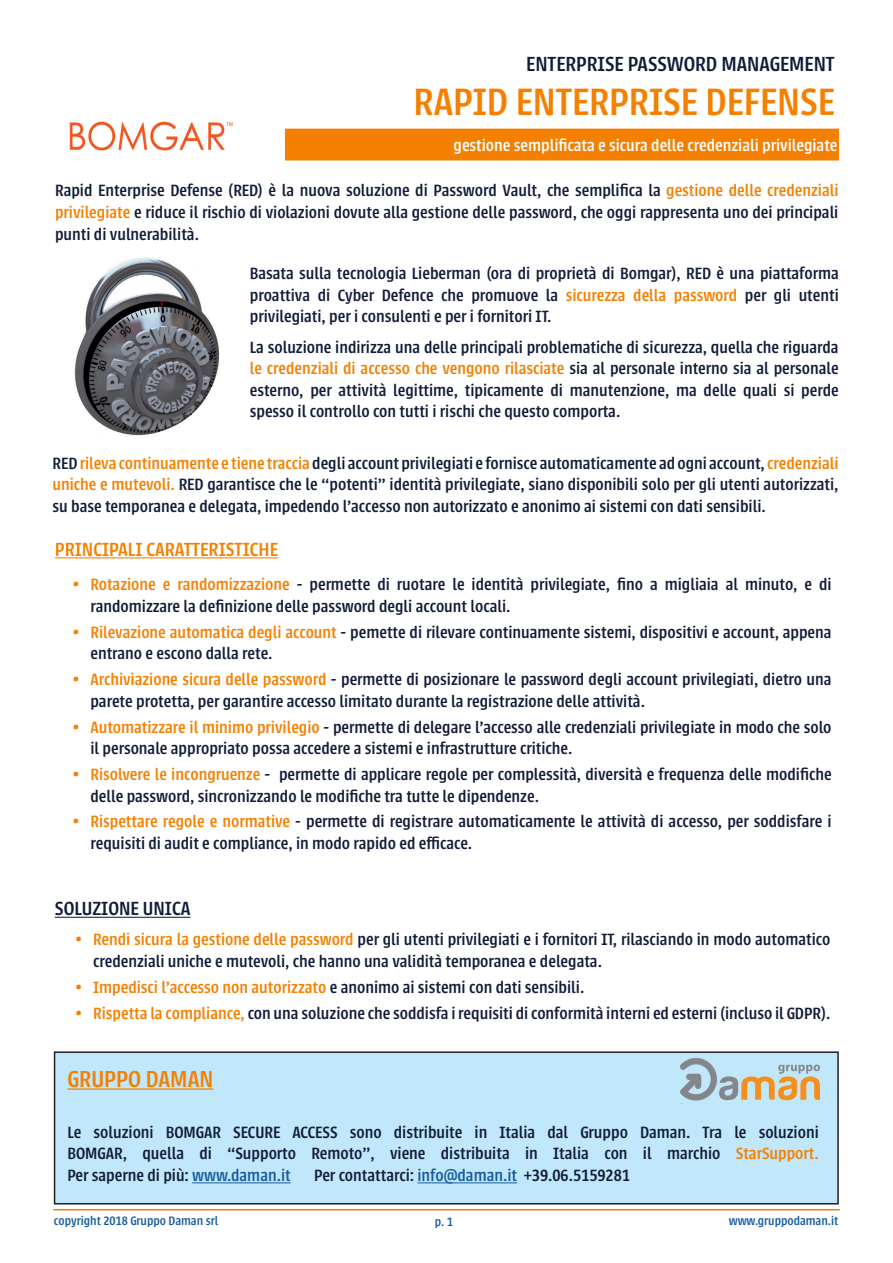
<style>
.page{position:relative;width:893px;height:1263px;background:#fff}
.page>*{position:absolute;margin:0;border:0;box-sizing:border-box;transform-origin:0 0}
.t1{font:500 42px "Urbana";color:#f58000}
.t2{font:500 25.5px "Urbana";color:#f58000}
.t3{font:500 22.5px "Urbana";color:#121c38}
.t4{font:500 21px "Urbana";color:#f58000}
.t5{font:500 21px "Urbana";color:#121c38}
.t6{font:500 18px/21.6px "Urbana";color:#121c38}
.t7{font:500 18px "Urbana";color:#fff}
.t8{font:500 13.5px "Urbana";color:#175d9e}
.s1{color:#f58000}
.s2{color:#175d9e}
</style>
<div class="page">
<div style="left:286px;top:129px;width:552px;height:31px;background:#f58000"></div>
<div style="left:285px;top:129px;width:554px;height:32px;border:2px solid #f58000"></div>
<img style="left:69px;top:121px;width:164px;height:30px">
<hr style="left:53px;top:1209px;width:787px;height:1px;background:#f58000">
<div style="left:55px;top:1052px;width:783px;height:152px;background:#c1e8fa"></div>
<div style="left:54px;top:1051px;width:785px;height:153px;border:2px solid #231f20"></div>
<hr style="left:67px;top:1088px;width:146px;height:2px;background:#f58000">
<hr style="left:192px;top:1182px;width:99px;height:1px;background:#175d9e">
<hr style="left:417px;top:1182px;width:100px;height:1px;background:#175d9e">
<img style="left:681px;top:1059px;width:139px;height:42px">
<hr style="left:55px;top:557px;width:223px;height:1px;background:#f58000">
<hr style="left:55px;top:917px;width:135px;height:1px;background:#121c38">
<img style="left:74px;top:257px;width:146px;height:179px">
<p class="t3" style="left:526px;top:51px;width:310px">ENTERPRISE PASSWORD MANAGEMENT</p>
<p class="t1" style="left:414px;top:79px;width:423px">RAPID ENTERPRISE DEFENSE</p>
<p class="t7" style="left:454px;top:136px;width:385px">gestione semplificata e sicura delle credenziali privilegiate</p>
<p class="t6" style="left:55px;top:180px;width:785px;text-align:justify">Rapid Enterprise Defense (RED) è la nuova soluzione di Password Vault, che semplifica la <span class="s1">gestione delle credenziali privilegiate</span> e riduce il rischio di violazioni dovute alla gestione delle password, che oggi rappresenta uno dei principali punti di vulnerabilità.</p>
<p class="t6" style="left:250px;top:263px;width:590px;text-align:justify">Basata sulla tecnologia Lieberman (ora di proprietà di Bomgar), RED è una piattaforma proattiva di Cyber Defence che promuove la <span class="s1">sicurezza della password</span> per gli utenti privilegiati, per i consulenti e per i fornitori IT.</p>
<p class="t6" style="left:250px;top:336px;width:590px;text-align:justify">La soluzione indirizza una delle principali problematiche di sicurezza, quella che riguarda <span class="s1">le credenziali di accesso che vengono rilasciate</span> sia al personale interno sia al personale esterno, per attività legittime, tipicamente di manutenzione, ma delle quali si perde spesso il controllo con tutti i rischi che questo comporta.</p>
<p class="t6" style="left:52px;top:452px;width:787px;text-align:justify">RED <span class="s1">rileva continuamente e tiene traccia</span> degli account privilegiati e fornisce automaticamente ad ogni account, <span class="s1">credenziali uniche e mutevoli.</span> RED garantisce che le “potenti” identità privilegiate, siano disponibili solo per gli utenti autorizzati, su base temporanea e delegata, impedendo l’accesso non autorizzato e anonimo ai sistemi con dati sensibili.</p>
<p class="t4" style="left:55px;top:538px;width:225px">PRINCIPALI CARATTERISTICHE</p>
<p class="t6" style="left:90px;top:574px;width:743px;text-indent:-17px"><span class="s1">• Rotazione e randomizzazione</span> - permette di ruotare le identità privilegiate, fino a migliaia al minuto, e di randomizzare la definizione delle password degli account locali.</p>
<p class="t6" style="left:90px;top:621px;width:743px;text-indent:-17px"><span class="s1">• Rilevazione automatica degli account</span> - pemette di rilevare continuamente sistemi, dispositivi e account, appena entrano e escono dalla rete.</p>
<p class="t6" style="left:90px;top:669px;width:743px;text-indent:-17px"><span class="s1">• Archiviazione sicura delle password</span> - permette di posizionare le password degli account privilegiati, dietro una parete protetta, per garantire accesso limitato durante la registrazione delle attività.</p>
<p class="t6" style="left:90px;top:716px;width:743px;text-indent:-17px"><span class="s1">• Automatizzare il minimo privilegio</span> - permette di delegare l’accesso alle credenziali privilegiate in modo che solo il personale appropriato possa accedere a sistemi e infrastrutture critiche.</p>
<p class="t6" style="left:90px;top:764px;width:743px;text-indent:-17px"><span class="s1">• Risolvere le incongruenze</span> - permette di applicare regole per complessità, diversità e frequenza delle modifiche delle password, sincronizzando le modifiche tra tutte le dipendenze.</p>
<p class="t6" style="left:90px;top:811px;width:743px;text-indent:-17px"><span class="s1">• Rispettare regole e normative</span> - permette di registrare automaticamente le attività di accesso, per soddisfare i requisiti di audit e compliance, in modo rapido ed efficace.</p>
<p class="t5" style="left:55px;top:897px;width:137px">SOLUZIONE UNICA</p>
<p class="t6" style="left:93px;top:929px;width:739px;text-indent:-17px"><span class="s1">• Rendi sicura la gestione delle password</span> per gli utenti privilegiati e i fornitori IT, rilasciando in modo automatico credenziali uniche e mutevoli, che hanno una validità temporanea e delegata.</p>
<p class="t6" style="left:76px;top:976px;width:510px"><span class="s1">• Impedisci l’accesso non autorizzato</span> e anonimo ai sistemi con dati sensibili.</p>
<p class="t6" style="left:76px;top:1002px;width:756px"><span class="s1">• Rispetta la compliance,</span> con una soluzione che soddisfa i requisiti di conformità interni ed esterni (incluso il GDPR).</p>
<p class="t2" style="left:67px;top:1064px;width:147px">GRUPPO DAMAN</p>
<p class="t6" style="left:67px;top:1121px;width:753px;text-align:justify">Le soluzioni BOMGAR SECURE ACCESS sono distribuite in Italia dal Gruppo Daman. Tra le soluzioni BOMGAR, quella di “Supporto Remoto”, viene distribuita in Italia con il marchio <span class="s1">StarSupport.<br></span>Per saperne di più: <span class="s2">www.daman.it</span></p>
<p class="t6" style="left:314px;top:1165px;width:317px">Per contattarci: <span class="s2">info@daman.it</span> +39.06.5159281</p>
<p class="t8" style="left:54px;top:1213px;width:166px">copyright 2018 Gruppo Daman srl</p>
<p class="t8" style="left:435px;top:1214px;width:20px">p. 1</p>
<p class="t8" style="left:729px;top:1213px;width:111px">www.gruppodaman.it</p>
</div>
